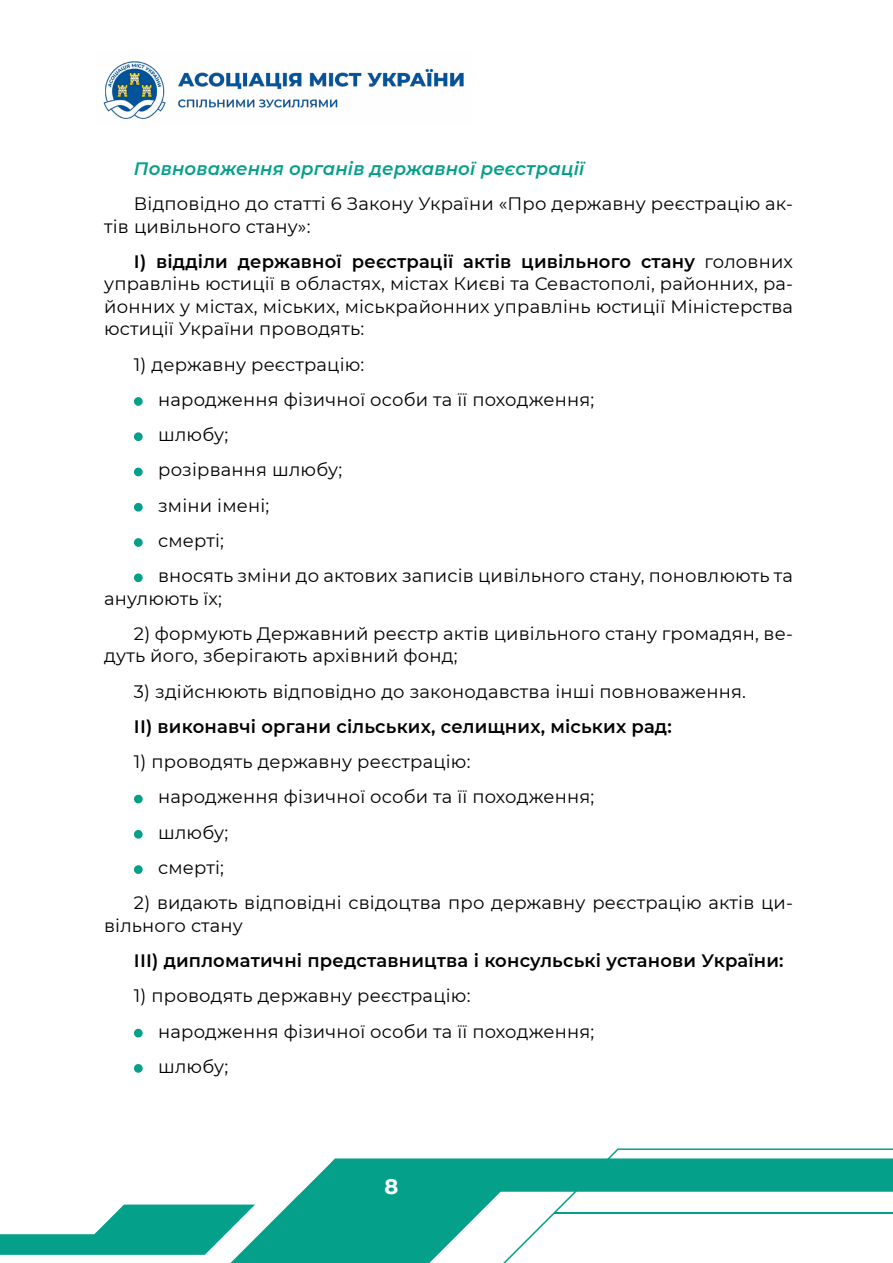
<style>
.page{position:relative;width:893px;height:1263px;background:#fff}
.page>*{position:absolute;margin:0;border:0;box-sizing:border-box;transform-origin:0 0}
.t1{font:700 21px "Montserrat";color:#fff}
.t2{font:18px/35.2px "Montserrat";letter-spacing:.01em;color:#000}
.t3{font:600 18px "Montserrat";letter-spacing:.01em;color:#000}
.t4{font:italic 600 18px "Montserrat";letter-spacing:.01em;color:#04a08a}
.s1{font-weight:600}
</style>
<div class="page">
<img style="left:103px;top:61px;width:361px;height:58px">
<svg style="left:0;top:1148px;width:893px;height:115px"></svg>
<hr style="left:555px;top:1212px;width:338px;height:1px;background:#04a08a">
<img style="left:214px;top:1148px;width:117px;height:46px">
<div style="left:134px;top:397px;width:9px;height:9px;background:#04a08a;border-radius:50%"></div>
<div style="left:134px;top:432px;width:9px;height:9px;background:#04a08a;border-radius:50%"></div>
<div style="left:134px;top:468px;width:9px;height:8px;background:#04a08a;border-radius:50%"></div>
<div style="left:134px;top:503px;width:9px;height:9px;background:#04a08a;border-radius:50%"></div>
<div style="left:134px;top:538px;width:9px;height:9px;background:#04a08a;border-radius:50%"></div>
<div style="left:134px;top:573px;width:9px;height:9px;background:#04a08a;border-radius:50%"></div>
<div style="left:134px;top:795px;width:9px;height:8px;background:#04a08a;border-radius:50%"></div>
<div style="left:134px;top:830px;width:9px;height:9px;background:#04a08a;border-radius:50%"></div>
<div style="left:134px;top:865px;width:9px;height:9px;background:#04a08a;border-radius:50%"></div>
<div style="left:134px;top:1029px;width:9px;height:8px;background:#04a08a;border-radius:50%"></div>
<div style="left:134px;top:1064px;width:9px;height:9px;background:#04a08a;border-radius:50%"></div>
<p class="t4" style="left:134px;top:156px;width:452px">Повноваження органів державної реєстрації</p>
<p class="t2" style="left:104px;top:192px;width:690px;line-height:22.5px;text-indent:30px">Відповідно до статті 6 Закону України «Про державну реєстрацію ак&shy;тів цивільного стану»:</p>
<p class="t2" style="left:104px;top:249px;width:690px;line-height:22.5px;text-align:justify;text-indent:30px"><span class="s1">І) відділи державної реєстрації актів цивільного стану</span> головних управлінь юстиції в областях, містах Києві та Севастополі, районних, ра&shy;йонних у містах, міських, міськрайонних управлінь юстиції Міністерства юстиції України проводять:</p>
<p class="t2" style="left:158px;top:346px;width:636px;text-indent:-24px">1) державну реєстрацію:<br>народження фізичної особи та її походження;<br>шлюбу;<br>розірвання шлюбу;<br>зміни імені;<br>смерті;<br>вносять зміни до актових записів цивільного стану, поновлюють та</p>
<p class="t2" style="left:104px;top:580px;width:119px">анулюють їх;</p>
<p class="t2" style="left:104px;top:622px;width:690px;line-height:22.5px;text-indent:30px">2) формують Державний реєстр актів цивільного стану громадян, ве&shy;дуть його, зберігають архівний фонд;</p>
<p class="t2" style="left:134px;top:673px;width:614px">3) здійснюють відповідно до законодавства інші повноваження.</p>
<p class="t3" style="left:134px;top:714px;width:539px">ІІ) виконавчі органи сільських, селищних, міських рад:</p>
<p class="t2" style="left:158px;top:743px;width:438px;text-indent:-24px">1) проводять державну реєстрацію: народження фізичної особи та її походження; шлюбу;<br>смерті;</p>
<p class="t2" style="left:104px;top:891px;width:690px;line-height:22.5px;text-indent:30px">2) видають відповідні свідоцтва про державну реєстрацію актів ци&shy;вільного стану</p>
<p class="t3" style="left:134px;top:948px;width:651px">ІІІ) дипломатичні представництва і консульські установи України:</p>
<p class="t2" style="left:158px;top:977px;width:438px;text-indent:-24px">1) проводять державну реєстрацію: народження фізичної особи та її походження; шлюбу;</p>
<p class="t1" style="left:385px;top:1171px;width:15px">8</p>
</div>
